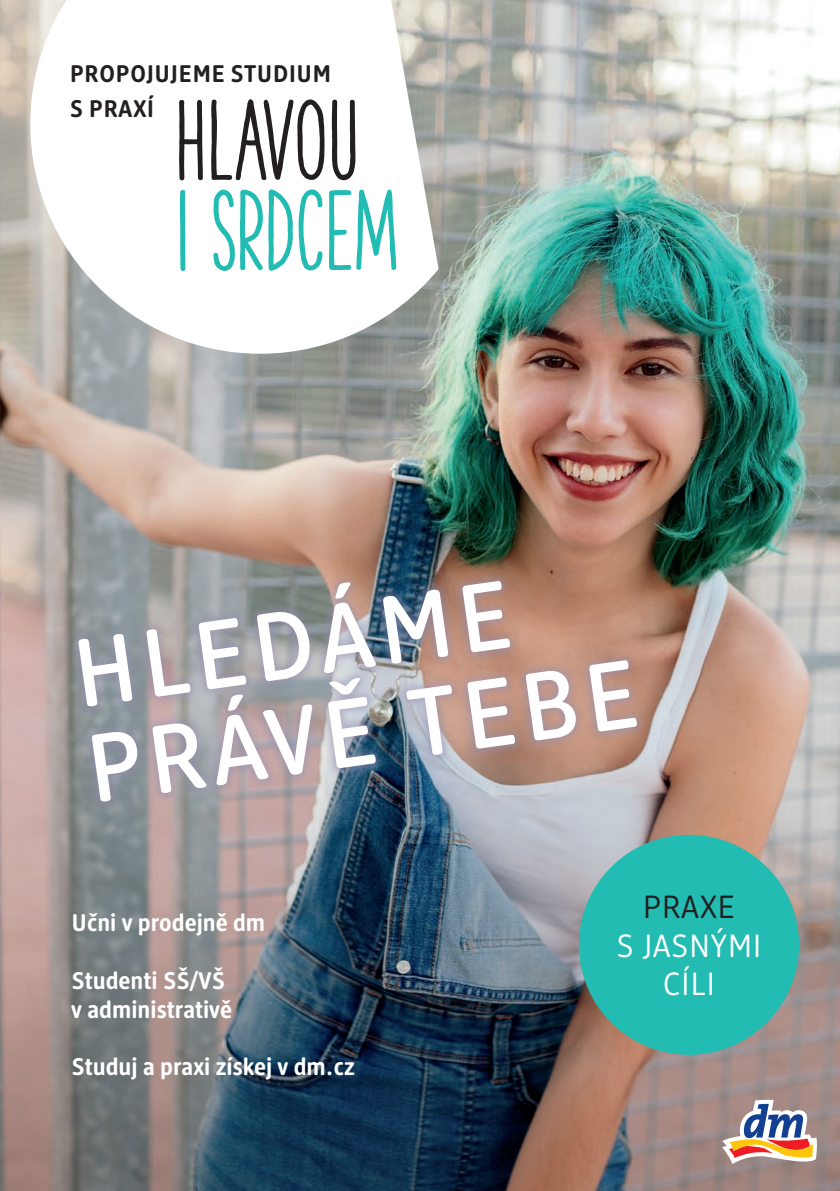
<style>
.page{position:relative;width:840px;height:1191px;background:#fff}
.page>*{position:absolute;margin:0;border:0;box-sizing:border-box;transform-origin:0 0}
.t1{font:900 106.2px "The Hand";color:#22bcb3}
.t2{font:900 106.2px "The Hand";color:#231f20}
.t3{font:500 96px/96px "DM Brand";color:#fff}
.t4{font:32px/38.4px "DM Brand";letter-spacing:.04em;color:#fff;text-align:center}
.t5{font:32px "DM Brand";letter-spacing:.04em;color:#231f20}
.t6{font:700 24px/28.8px "DM Brand";color:#fff}
.t7{font:700 24px/35.4px "DM Brand";letter-spacing:.04em;color:#231f20}
</style>
<div class="page">
<img style="left:0;top:0;width:839px;height:1191px">
<svg style="left:30px;top:0;width:408px;height:354px"></svg>
<div style="left:68px;top:570px;width:579px;height:242px;background:#9690b1;opacity:.6"></div>
<div style="left:578px;top:834px;width:220px;height:220px;background:#22bcb3;border-radius:50%"></div>
<svg style="left:721px;top:1099px;width:95px;height:65px"></svg>
<p class="t7" style="left:70px;top:55px;width:262px">PROPOJUJEME STUDIUM<br>S PRAXÍ</p>
<h1 class="t2" style="left:174px;top:80px;width:185px">HLAVOU</h1>
<h1 class="t1" style="left:174px;top:170px;width:227px">I SRDCEM</h1>
<h2 class="t3" style="left:68px;top:624px;width:554px;rotate:-8deg">HLEDÁME<br>PRÁVĚ TEBE</h2>
<p class="t6" style="left:72px;top:907px;width:195px">Učni v prodejně dm</p>
<p class="t6" style="left:71px;top:965px;width:162px">Studenti SŠ/VŠ v administrativě</p>
<p class="t6" style="left:72px;top:1051px;width:284px">Studuj a praxi získej v dm.cz</p>
<h3 class="t5" style="left:642px;top:887px;width:93px">PRAXE</h3>
<h3 class="t4" style="left:616px;top:925px;width:146px">S JASNÝMI<br>CÍLI</h3>
</div>
